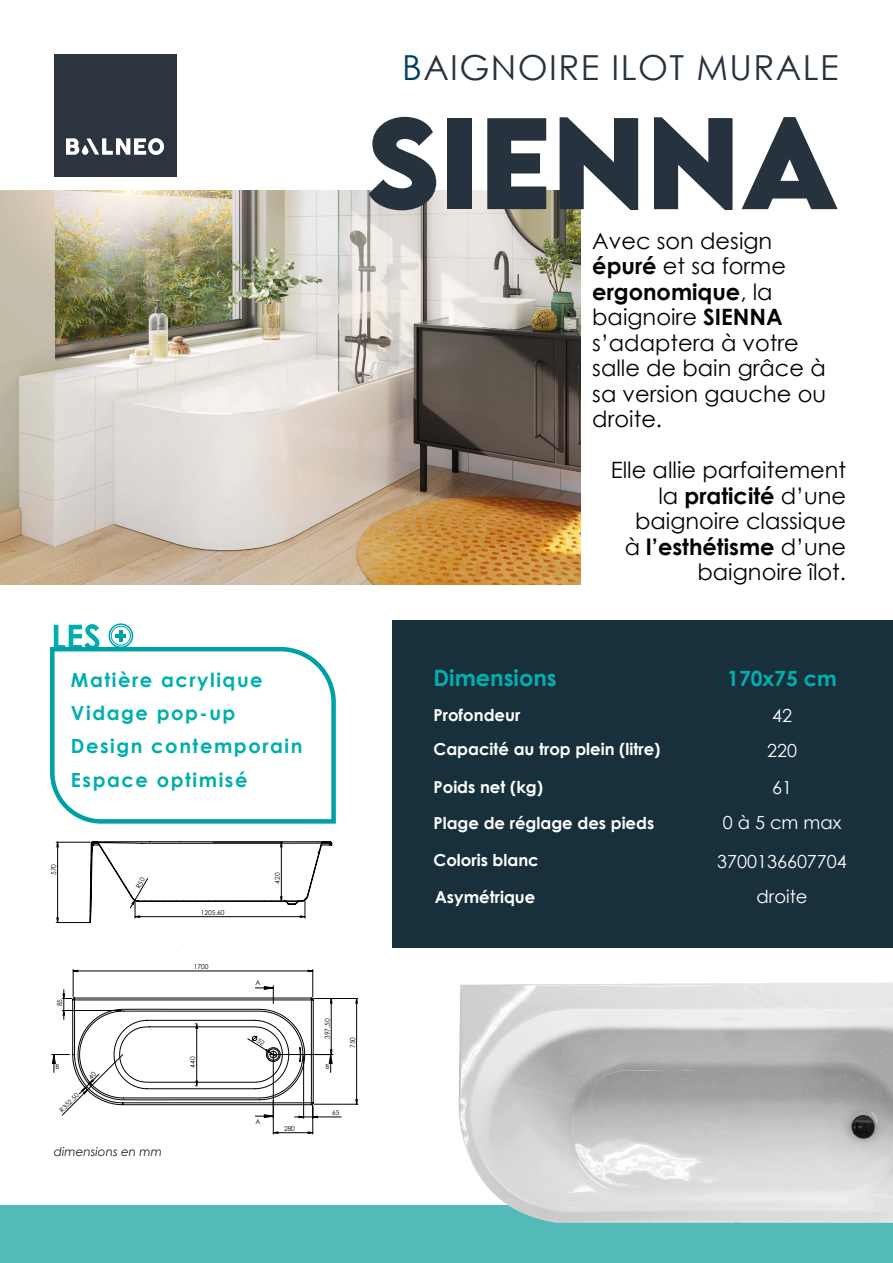
<style>
.page{position:relative;width:893px;height:1263px;background:#fff}
.page>*{position:absolute;margin:0;border:0;box-sizing:border-box;transform-origin:0 0}
.t1{font:700 115.5px "LEMONMILK";color:#26333e}
.t2{font:34.5px "Century Gothic";letter-spacing:.04em;color:#26333e}
.t3{font:22.5px/25.5px "Century Gothic";color:#020304}
.t4{font:700 22.5px "Century Gothic";color:#00afb1}
.t5{font:700 21px "Century Gothic";color:#00afb1}
.t6{font:700 19.5px/33px "Century Gothic";letter-spacing:.08em;color:#00aeb0}
.t7{font:18px "Century Gothic";color:#fff}
.t8{font:700 16.5px/34.8px "Century Gothic";color:#fff}
.t9{font:italic 12px "Century Gothic";color:#1d1d1b}
.t10{font:6.75px "Century Gothic";color:#020203}
.s1{color:#033e62}
.s2{font-weight:700}
</style>
<div class="page">
<div style="left:0;top:1205px;width:893px;height:58px;background:#54bab7"></div>
<img style="left:0;top:191px;width:580px;height:393px">
<img style="left:458px;top:982px;width:435px;height:241px">
<div style="left:392px;top:621px;width:501px;height:327px;background:#17303b"></div>
<hr style="left:119px;top:630px;width:4px;height:11px;background:#00a0a9">
<hr style="left:115px;top:634px;width:11px;height:4px;background:#00a0a9">
<svg style="left:54px;top:624px;width:46px;height:21px"></svg>
<div style="left:109px;top:623px;width:24px;height:25px;border:2px solid #00a0a9;border-radius:50%"></div>
<div style="left:111px;top:626px;width:20px;height:19px;border:1px solid #00a0a9;border-radius:50%"></div>
<svg style="left:50px;top:645px;width:286px;height:179px"></svg>
<div style="left:54px;top:54px;width:122px;height:122px;background:#2c353f"></div>
<svg style="left:66px;top:138px;width:98px;height:17px"></svg>
<hr style="left:333px;top:1097px;width:38px;height:1px;background:#020203">
<hr style="left:333px;top:992px;width:38px;height:1px;background:#020203">
<hr style="left:56px;top:842px;width:34px;height:1px;background:#020203">
<hr style="left:56px;top:922px;width:33px;height:1px;background:#020203">
<svg style="left:57px;top:842px;width:2px;height:80px"></svg>
<svg style="left:81px;top:841px;width:252px;height:83px"></svg>
<svg style="left:52px;top:969px;width:306px;height:165px"></svg>
<h2 class="t2" style="left:402px;top:43px;width:438px"><span class="s1">B</span>AIGNOIRE ILOT MURALE</h2>
<h1 class="t1" style="left:366px;top:85px;width:475px">SIENNA</h1>
<p class="t3" style="left:592px;top:228px;width:235px">Avec son design <span class="s2">épuré</span> et sa forme <span class="s2">ergonomique</span>, la baignoire <span class="s2">SIENNA </span>s’adaptera à votre salle de bain grâce à sa version gauche ou droite.</p>
<p class="t3" style="left:611px;top:457px;width:237px;text-align:right">Elle allie parfaitement la <span class="s2">praticité</span> d’une baignoire classique<br>à <span class="s2">l’esthétisme</span> d’une baignoire îlot.</p>
<p class="t10" style="left:49px;top:875px;width:12px;rotate:-90deg">570</p>
<p class="t6" style="left:71px;top:663px;width:233px">Matière acrylique<br>Vidage pop-up<br>Design contemporain<br>Espace optimisé</p>
<p class="t4" style="left:434px;top:661px;width:125px">Dimensions</p>
<p class="t8" style="left:434px;top:696px;width:228px">Profondeur<br>Capacité au trop plein (litre)</p>
<p class="t8" style="left:434px;top:769px;width:222px;line-height:35.2px">Poids net (kg)<br>Plage de réglage des pieds</p>
<p class="t8" style="left:434px;top:842px;width:107px">Coloris blanc</p>
<p class="t8" style="left:435px;top:878px;width:102px">Asymétrique</p>
<p class="t10" style="left:273px;top:883px;width:12px;rotate:-90deg">420</p>
<p class="t10" style="left:201px;top:908px;width:25px">1205.60</p>
<p class="t10" style="left:55px;top:1006px;width:9px;rotate:-90deg">85</p>
<p class="t10" style="left:194px;top:962px;width:16px">1700</p>
<p class="t10" style="left:255px;top:978px;width:7px">A</p>
<p class="t10" style="left:323px;top:1039px;width:22px;rotate:-90deg">397.50</p>
<p class="t10" style="left:348px;top:1048px;width:12px;rotate:-90deg">750</p>
<p class="t5" style="left:727px;top:662px;width:111px">170x75 cm</p>
<p class="t7" style="left:772px;top:703px;width:21px">42</p>
<p class="t7" style="left:767px;top:738px;width:31px">220</p>
<p class="t7" style="left:772px;top:775px;width:21px">61</p>
<p class="t7" style="left:723px;top:810px;width:120px">0 à 5 cm max</p>
<p class="t7" style="left:717px;top:848px;width:131px">3700136607704</p>
<p class="t7" style="left:757px;top:884px;width:52px">droite</p>
<p class="t10" style="left:188px;top:1067px;width:12px;rotate:-90deg">044</p>
<p class="t10" style="left:55px;top:1062px;width:5px">B</p>
<p class="t10" style="left:326px;top:1062px;width:5px">B</p>
<p class="t10" style="left:58px;top:1108px;width:26px;rotate:-45deg">R352.50</p>
<p class="t9" style="left:54px;top:1143px;width:110px">dimensions en mm</p>
<p class="t10" style="left:255px;top:1116px;width:7px">A</p>
<p class="t10" style="left:284px;top:1124px;width:12px">280</p>
<p class="t10" style="left:332px;top:1108px;width:9px">65</p>
</div>
